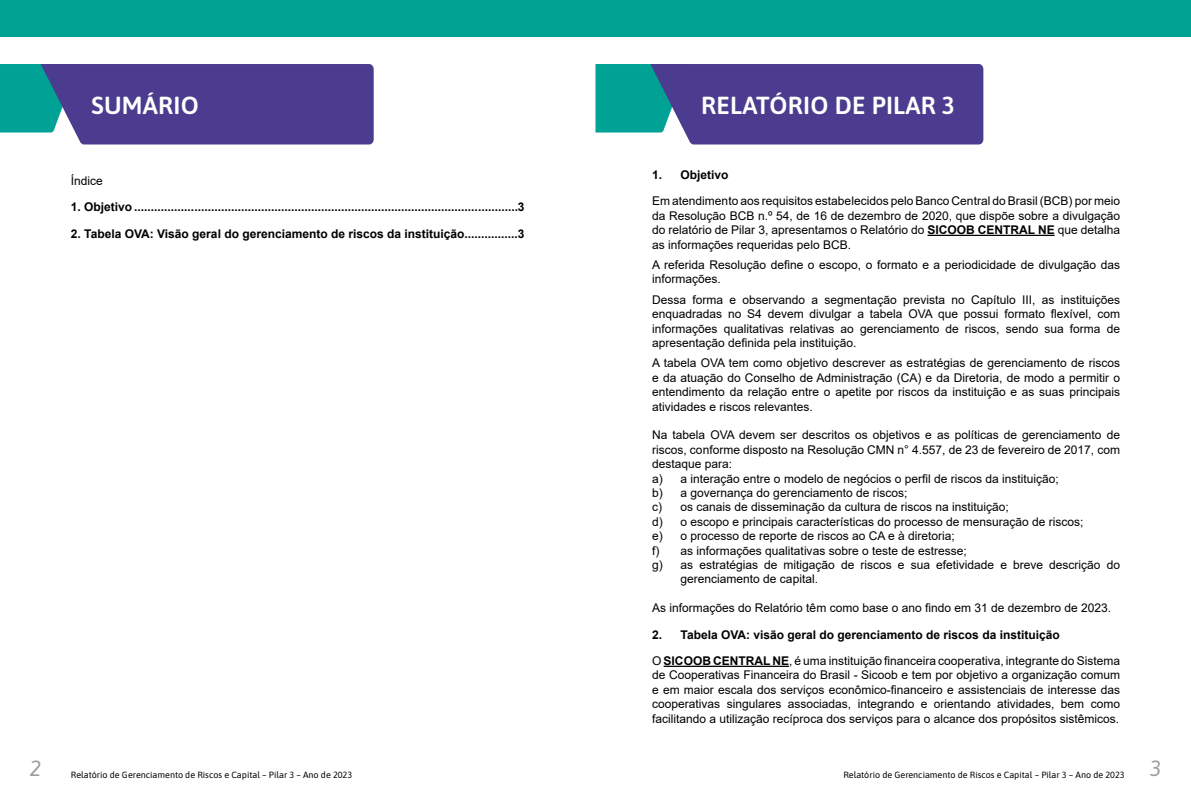
<style>
.page{position:relative;width:1191px;height:794px;background:#fff}
.page>*{position:absolute;margin:0;border:0;box-sizing:border-box;transform-origin:0 0}
.t1{font:600 24.7px "Asap";letter-spacing:.01em;color:#fff}
.t2{font:italic 22px "Asap";color:#9d9d9c}
.t3{font:12px/14.4px "Arial";color:#000;text-align:justify}
.t4{font:700 12px/26.4px "Arial";color:#000}
.t5{font:9px "Asap";color:#000}
.s1{font-weight:700}
.s2{font-weight:400}
</style>
<div class="page">
<div style="left:0;top:0;width:1191px;height:36px;background:#00a294"></div>
<svg style="left:0;top:64px;width:374px;height:80px;background:#495095"></svg>
<svg style="left:595px;top:64px;width:388px;height:80px;background:#485395"></svg>
<hr style="left:927px;top:235px;width:127px;height:1px;background:#000">
<hr style="left:663px;top:665px;width:126px;height:2px;background:#000">
<h1 class="t1" style="left:91px;top:88px;width:109px">SUMÁRIO</h1>
<h1 class="t1" style="left:701px;top:88px;width:255px">RELATÓRIO DE PILAR 3</h1>
<p class="t3" style="left:71px;top:173px;width:34px">Índice</p>
<p class="t4" style="left:71px;top:194px;width:455px">1. Objetivo ...................................................................................................................3</p>
<p class="t4" style="left:71px;top:220px;width:455px">2. Tabela OVA: Visão geral do gerenciamento de riscos da instituição................3</p>
<p class="t4" style="left:652px;top:162px;width:78px">1. Objetivo</p>
<p class="t3" style="left:652px;top:194px;width:469px">Em atendimento aos requisitos estabelecidos pelo Banco Central do Brasil (BCB) por meio da Resolução BCB n.º 54, de 16 de dezembro de 2020, que dispõe sobre a divulgação do relatório de Pilar 3, apresentamos o Relatório do <span class="s1">SICOOB CENTRAL NE</span> que detalha as informações requeridas pelo BCB.</p>
<p class="t3" style="left:652px;top:257px;width:469px">A referida Resolução define o escopo, o formato e a periodicidade de divulgação das informações.</p>
<p class="t3" style="left:652px;top:292px;width:469px">Dessa forma e observando a segmentação prevista no Capítulo III, as instituições enquadradas no S4 devem divulgar a tabela OVA que possui formato flexível, com informações qualitativas relativas ao gerenciamento de riscos, sendo sua forma de apresentação definida pela instituição.</p>
<p class="t3" style="left:652px;top:356px;width:469px">A tabela OVA tem como objetivo descrever as estratégias de gerenciamento de riscos e da atuação do Conselho de Administração (CA) e da Diretoria, de modo a permitir o entendimento da relação entre o apetite por riscos da instituição e as suas principais atividades e riscos relevantes.</p>
<p class="t3" style="left:652px;top:428px;width:469px">Na tabela OVA devem ser descritos os objetivos e as políticas de gerenciamento de</p>
<p class="t3" style="left:652px;top:442px;width:469px">riscos, conforme disposto na Resolução CMN n° 4.557, de 23 de fevereiro de 2017, com</p>
<p class="t3" style="left:652px;top:457px;width:82px">destaque para:</p>
<p class="t3" style="left:652px;top:471px;width:408px">a) a interação entre o modelo de negócios o perfil de riscos da instituição;</p>
<p class="t3" style="left:652px;top:485px;width:257px">b) a governança do gerenciamento de riscos;</p>
<p class="t3" style="left:652px;top:500px;width:358px">c) os canais de disseminação da cultura de riscos na instituição;</p>
<p class="t3" style="left:652px;top:514px;width:433px">d) o escopo e principais características do processo de mensuração de riscos;</p>
<p class="t3" style="left:652px;top:529px;width:304px">e) o processo de reporte de riscos ao CA e à diretoria;</p>
<p class="t3" style="left:652px;top:543px;width:316px">f) as informações qualitativas sobre o teste de estresse;</p>
<p class="t3" style="left:652px;top:557px;width:469px">g) as estratégias de mitigação de riscos e sua efetividade e breve descrição do</p>
<p class="t3" style="left:680px;top:572px;width:139px">gerenciamento de capital.</p>
<p class="t3" style="left:652px;top:601px;width:460px">As informações do Relatório têm como base o ano findo em 31 de dezembro de 2023.</p>
<p class="t4" style="left:652px;top:621px;width:469px">2. Tabela OVA: visão geral do gerenciamento de riscos da instituição<br><span class="s2">O</span> SICOOB CENTRAL NE<span class="s2">, é uma instituição financeira cooperativa, integrante do Sistema</span></p>
<p class="t3" style="left:652px;top:668px;width:469px">de Cooperativas Financeira do Brasil - Sicoob e tem por objetivo a organização comum e em maior escala dos serviços econômico-financeiro e assistenciais de interesse das cooperativas singulares associadas, integrando e orientando atividades, bem como facilitando a utilização recíproca dos serviços para o alcance dos propósitos sistêmicos.</p>
<h2 class="t2" style="left:30px;top:753px;width:13px">2</h2>
<p class="t5" style="left:71px;top:769px;width:283px">Relatório de Gerenciamento de Riscos e Capital – Pilar 3 – Ano de 2023</p>
<p class="t5" style="left:843px;top:769px;width:283px">Relatório de Gerenciamento de Riscos e Capital – Pilar 3 – Ano de 2023</p>
<h2 class="t2" style="left:1149px;top:753px;width:13px">3</h2>
</div>
